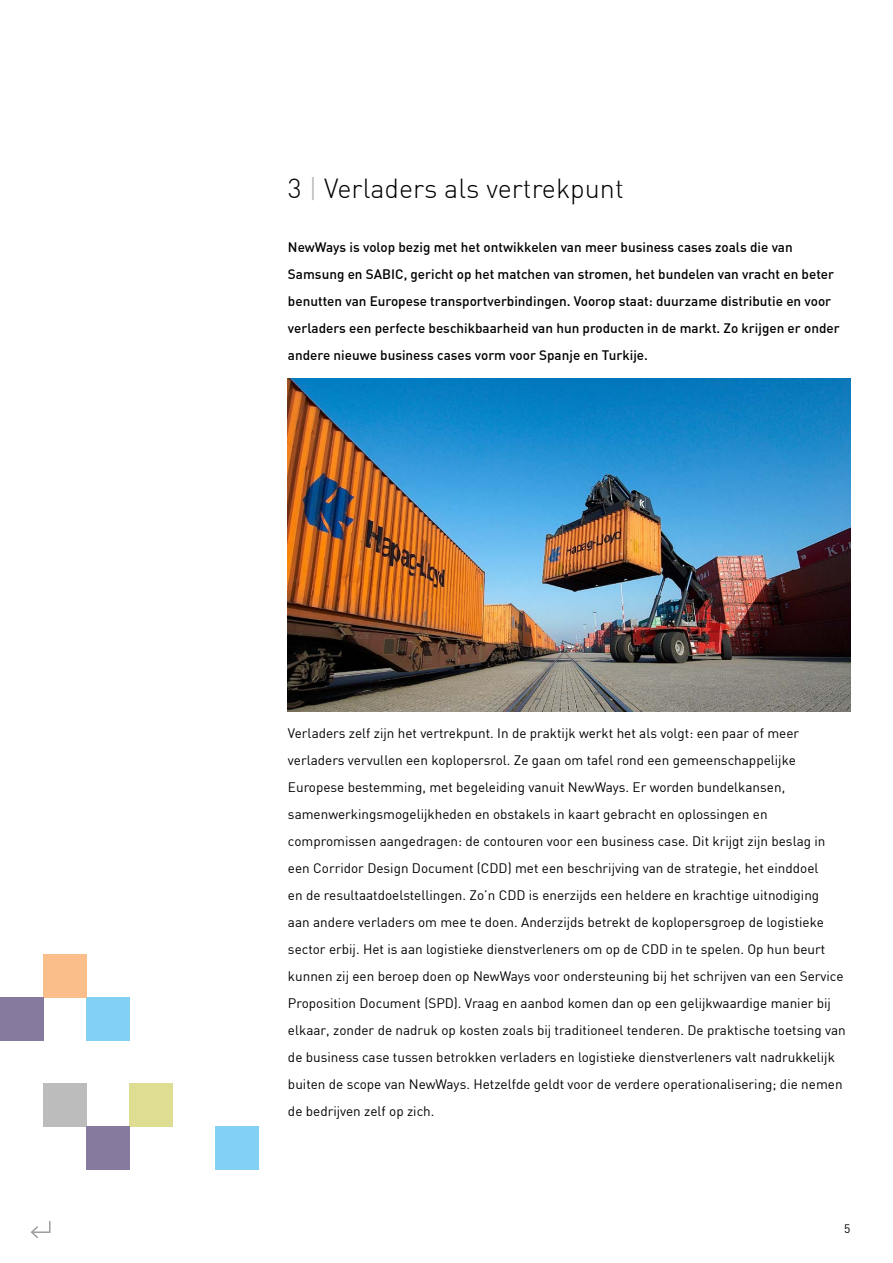
<style>
.page{position:relative;width:893px;height:1263px;background:#fff}
.page>*{position:absolute;margin:0;border:0;box-sizing:border-box;transform-origin:0 0}
.t1{font:300 27px "DIN";color:#000}
.t2{font:13.5px/27px "DIN";color:#000}
.t3{font:500 13.5px/27px "DIN";color:#000}
.t4{font:12px "DIN";color:#000}
.s1{color:#b3b2b2}
</style>
<div class="page">
<div style="left:86px;top:997px;width:43px;height:43px;background:#83d0f5"></div>
<div style="left:129px;top:1083px;width:43px;height:43px;background:#dedd91"></div>
<div style="left:43px;top:954px;width:43px;height:43px;background:#f9be89"></div>
<div style="left:43px;top:1083px;width:43px;height:43px;background:#bcbcbc"></div>
<div style="left:0;top:997px;width:43px;height:43px;background:#867b9e"></div>
<div style="left:86px;top:1126px;width:43px;height:43px;background:#867b9e"></div>
<div style="left:215px;top:1126px;width:43px;height:43px;background:#83d0f5"></div>
<img style="left:288px;top:378px;width:562px;height:333px">
<svg style="left:30px;top:1220px;width:21px;height:19px"></svg>
<h1 class="t1" style="left:288px;top:172px;width:337px">3 <span class="s1">|</span> Verladers als vertrekpunt</h1>
<p class="t3" style="left:288px;top:233px;width:553px">NewWays is volop bezig met het ontwikkelen van meer business cases zoals die van Samsung en SABIC, gericht op het matchen van stromen, het bundelen van vracht en beter benutten van Europese transportverbindingen. Voorop staat: duurzame distributie en voor verladers een perfecte beschikbaarheid van hun producten in de markt. Zo krijgen er onder andere nieuwe business cases vorm voor Spanje en Turkije.</p>
<p class="t2" style="left:288px;top:719px;width:559px">Verladers zelf zijn het vertrekpunt. In de praktijk werkt het als volgt: een paar of meer verladers vervullen een koplopersrol. Ze gaan om tafel rond een gemeenschappelijke Europese bestemming, met begeleiding vanuit NewWays. Er worden bundelkansen, samenwerkingsmogelijkheden en obstakels in kaart gebracht en oplossingen en compromissen aangedragen: de contouren voor een business case. Dit krijgt zijn beslag in een Corridor Design Document (CDD) met een beschrijving van de strategie, het einddoel<br>en de resultaatdoelstellingen. Zo’n CDD is enerzijds een heldere en krachtige uitnodiging<br>aan andere verladers om mee te doen. Anderzijds betrekt de koplopersgroep de logistieke sector erbij. Het is aan logistieke dienstverleners om op de CDD in te spelen. Op hun beurt kunnen zij een beroep doen op NewWays voor ondersteuning bij het schrijven van een Service Proposition Document (SPD). Vraag en aanbod komen dan op een gelijkwaardige manier bij elkaar, zonder de nadruk op kosten zoals bij traditioneel tenderen. De praktische toetsing van de business case tussen betrokken verladers en logistieke dienstverleners valt nadrukkelijk buiten de scope van NewWays. Hetzelfde geldt voor de verdere operationalisering; die nemen de bedrijven zelf op zich.</p>
<p class="t4" style="left:844px;top:1221px;width:8px">5</p>
</div>
